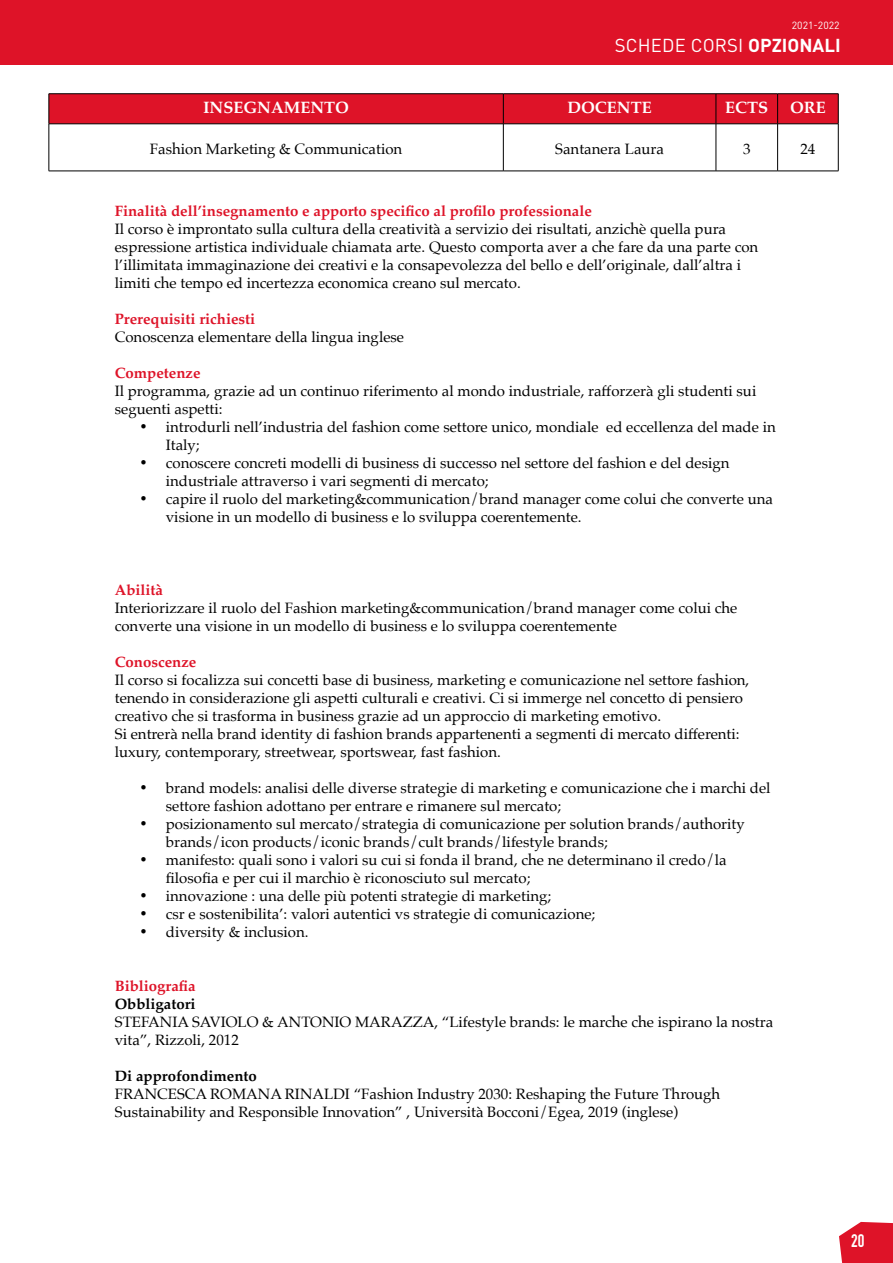
<style>
.page{position:relative;width:893px;height:1263px;background:#fff}
.page>*{position:absolute;margin:0;border:0;box-sizing:border-box;transform-origin:0 0}
.t1{font:18.45px "DIN Pro";letter-spacing:.01em;color:#fff}
.t2{font:700 17.85px "DIN Condensed";color:#fff}
.t3{font:700 16.5px "Palatino";color:#fff}
.t4{font:15px/18px "Palatino";color:#000}
.t5{font:700 15px "Palatino";color:#de1328}
.t6{font:700 15px "Palatino";color:#000}
.t7{font:10.35px "DIN Pro";color:#fff}
.s1{font-family:"DIN";font-weight:700}
</style>
<div class="page">
<div style="left:0;top:0;width:893px;height:65px;background:#de1328"></div>
<svg style="left:839px;top:1222px;width:54px;height:41px;background:#e1293c"></svg>
<svg style="left:50px;top:94px;width:788px;height:30px;background:#d71227"></svg>
<hr style="left:49px;top:93px;width:454px;height:1px;background:#000">
<hr style="left:49px;top:94px;width:1px;height:30px;background:#000">
<hr style="left:503px;top:93px;width:213px;height:1px;background:#000">
<hr style="left:503px;top:94px;width:1px;height:30px;background:#000">
<hr style="left:716px;top:93px;width:62px;height:1px;background:#000">
<hr style="left:716px;top:94px;width:1px;height:30px;background:#000">
<hr style="left:778px;top:93px;width:60px;height:1px;background:#000">
<hr style="left:777px;top:94px;width:1px;height:30px;background:#000">
<hr style="left:838px;top:94px;width:1px;height:30px;background:#000">
<hr style="left:49px;top:124px;width:454px;height:1px;background:#000">
<hr style="left:49px;top:124px;width:1px;height:47px;background:#000">
<hr style="left:503px;top:124px;width:213px;height:1px;background:#000">
<hr style="left:503px;top:124px;width:1px;height:47px;background:#000">
<hr style="left:716px;top:124px;width:62px;height:1px;background:#000">
<hr style="left:716px;top:124px;width:1px;height:47px;background:#000">
<hr style="left:778px;top:124px;width:60px;height:1px;background:#000">
<hr style="left:777px;top:124px;width:1px;height:47px;background:#000">
<hr style="left:838px;top:124px;width:1px;height:47px;background:#000">
<hr style="left:49px;top:171px;width:454px;height:1px;background:#000">
<hr style="left:503px;top:171px;width:213px;height:1px;background:#000">
<hr style="left:716px;top:171px;width:62px;height:1px;background:#000">
<hr style="left:778px;top:171px;width:60px;height:1px;background:#000">
<p class="t7" style="left:792px;top:18px;width:49px">2021-2022</p>
<p class="t1" style="left:615px;top:33px;width:227px">SCHEDE CORSI <span class="s1">OPZIONALI</span></p>
<p class="t3" style="left:203px;top:94px;width:147px">INSEGNAMENTO</p>
<p class="t3" style="left:567px;top:94px;width:86px">DOCENTE</p>
<p class="t3" style="left:725px;top:94px;width:45px">ECTS</p>
<p class="t3" style="left:790px;top:94px;width:37px">ORE</p>
<p class="t4" style="left:150px;top:139px;width:254px">Fashion Marketing &amp; Communication</p>
<p class="t4" style="left:555px;top:139px;width:110px">Santanera Laura</p>
<p class="t4" style="left:743px;top:139px;width:9px">3</p>
<p class="t4" style="left:800px;top:139px;width:16px">24</p>
<p class="t5" style="left:115px;top:199px;width:479px">Finalità dell’insegnamento e apporto specifico al profilo professionale</p>
<p class="t4" style="left:115px;top:220px;width:645px">Il corso è improntato sulla cultura della creatività a servizio dei risultati, anzichè quella pura espressione artistica individuale chiamata arte. Questo comporta aver a che fare da una parte con l’illimitata immaginazione dei creativi e la consapevolezza del bello e dell’originale, dall’altra i limiti che tempo ed incertezza economica creano sul mercato.</p>
<p class="t5" style="left:115px;top:307px;width:142px">Prerequisiti richiesti</p>
<p class="t4" style="left:115px;top:328px;width:291px">Conoscenza elementare della lingua inglese</p>
<p class="t5" style="left:115px;top:361px;width:87px">Competenze</p>
<p class="t4" style="left:115px;top:382px;width:643px">Il programma, grazie ad un continuo riferimento al mondo industriale, rafforzerà gli studenti sui seguenti aspetti:</p>
<p class="t4" style="left:166px;top:418px;width:611px;text-indent:-26px">• introdurli nell’industria del fashion come settore unico, mondiale ed eccellenza del made in<br>Italy;</p>
<p class="t4" style="left:166px;top:454px;width:565px;text-indent:-26px">• conoscere concreti modelli di business di successo nel settore del fashion e del design industriale attraverso i vari segmenti di mercato;</p>
<p class="t4" style="left:166px;top:490px;width:609px;text-indent:-26px">• capire il ruolo del marketing&amp;communication/brand manager come colui che converte una visione in un modello di business e lo sviluppa coerentemente.</p>
<p class="t5" style="left:115px;top:577px;width:50px">Abilità</p>
<p class="t4" style="left:115px;top:598px;width:624px">Interiorizzare il ruolo del Fashion marketing&amp;communication/brand manager come colui che converte una visione in un modello di business e lo sviluppa coerentemente</p>
<p class="t5" style="left:115px;top:649px;width:83px">Conoscenze</p>
<p class="t4" style="left:115px;top:670px;width:636px">Il corso si focalizza sui concetti base di business, marketing e comunicazione nel settore fashion, tenendo in considerazione gli aspetti culturali e creativi. Ci si immerge nel concetto di pensiero creativo che si trasforma in business grazie ad un approccio di marketing emotivo.<br>Si entrerà nella brand identity di fashion brands appartenenti a segmenti di mercato differenti: luxury, contemporary, streetwear, sportswear, fast fashion.</p>
<p class="t4" style="left:166px;top:778px;width:606px;text-indent:-26px">• brand models: analisi delle diverse strategie di marketing e comunicazione che i marchi del settore fashion adottano per entrare e rimanere sul mercato;</p>
<p class="t4" style="left:166px;top:814px;width:580px;text-indent:-26px">• posizionamento sul mercato/strategia di comunicazione per solution brands/authority brands/icon products/iconic brands/cult brands/lifestyle brands;</p>
<p class="t4" style="left:166px;top:850px;width:562px;text-indent:-26px">• manifesto: quali sono i valori su cui si fonda il brand, che ne determinano il credo/la filosofia e per cui il marchio è riconosciuto sul mercato;</p>
<p class="t4" style="left:140px;top:886px;width:412px">• innovazione : una delle più potenti strategie di marketing;</p>
<p class="t4" style="left:140px;top:904px;width:456px">• csr e sostenibilita’: valori autentici vs strategie di comunicazione;</p>
<p class="t4" style="left:140px;top:922px;width:170px">• diversity &amp; inclusion.</p>
<p class="t5" style="left:115px;top:973px;width:82px">Bibliografia</p>
<p class="t6" style="left:115px;top:991px;width:82px">Obbligatori</p>
<p class="t4" style="left:115px;top:1012px;width:660px">STEFANIA SAVIOLO &amp; ANTONIO MARAZZA, “Lifestyle brands: le marche che ispirano la nostra vita”, Rizzoli, 2012</p>
<p class="t6" style="left:115px;top:1063px;width:144px">Di approfondimento</p>
<p class="t4" style="left:115px;top:1084px;width:607px">FRANCESCA ROMANA RINALDI “Fashion Industry 2030: Reshaping the Future Through<br>Sustainability and Responsible Innovation” , Università Bocconi/Egea, 2019 (inglese)</p>
<p class="t2" style="left:851px;top:1228px;width:15px">20</p>
</div>
